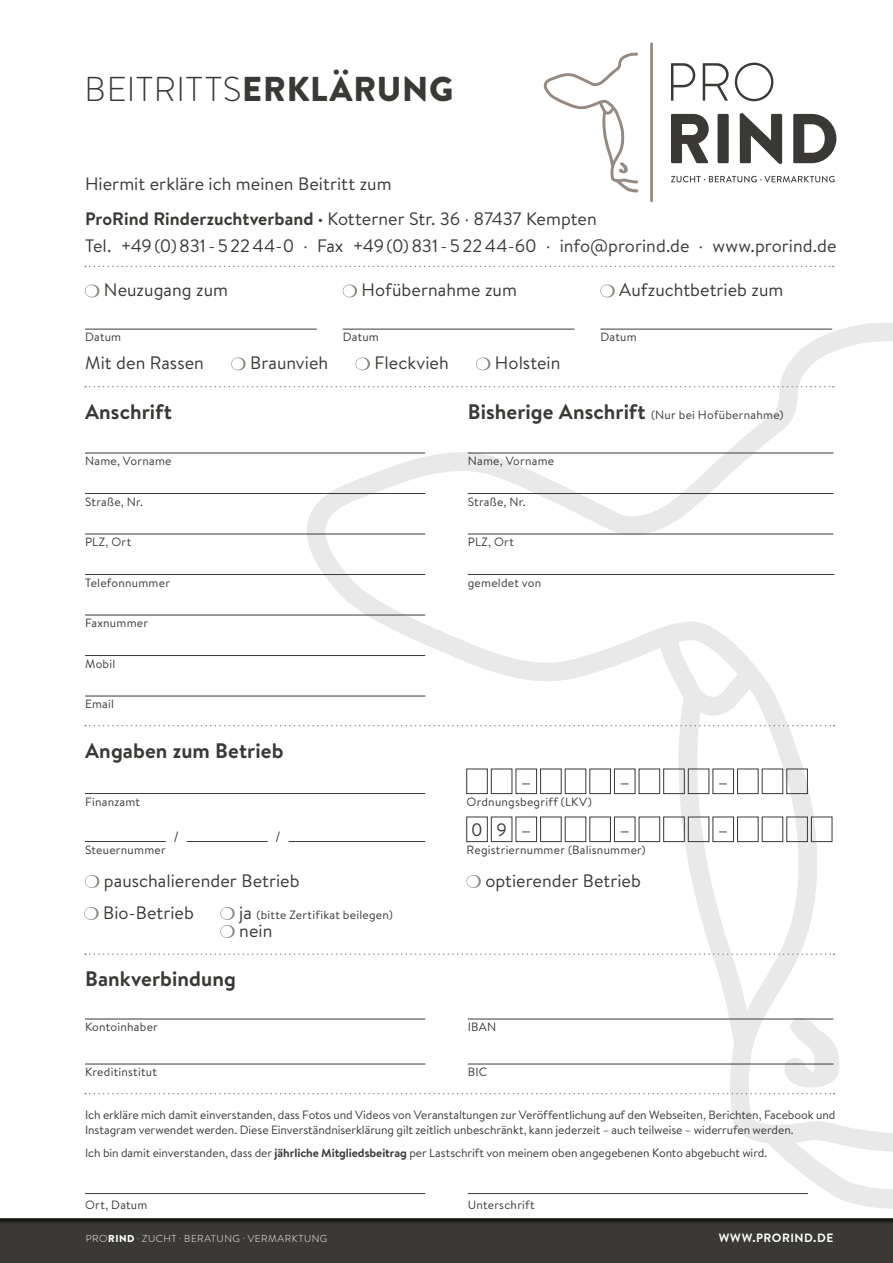
<style>
.page{position:relative;width:893px;height:1263px;background:#fff}
.page>*{position:absolute;margin:0;border:0;box-sizing:border-box;transform-origin:0 0}
.t1{font:300 34.5px "Brandon Text";letter-spacing:.01em;color:#3b3936}
.t2{font:700 21px "Brandon Text";letter-spacing:.005em;color:#3b3936}
.t3{font:18px/34.5px "Brandon Text";color:#3b3936}
.t4{font:18px "Minion Pro";color:#3b3936}
.t5{font:15px "Brandon Text";color:#3b3936}
.t6{font:12px/15px "Brandon Text";color:#3b3936}
.t7{font:12px "Brandon Text";letter-spacing:.02em;color:#3b3936}
.t8{font:700 12px "Brandon Text";letter-spacing:.04em;color:#fff}
.t9{font:300 10.05px "Brandon Text";letter-spacing:.05em;color:#fff}
.s1{font-weight:900}
.s2{font-weight:700}
.s3{font-size:18px}
.s4{font-weight:700;font-size:21px}
.s5{font-family:"Minion Pro"}
</style>
<div class="page">
<svg style="left:301px;top:323px;width:585px;height:886px"></svg>
<svg style="left:886px;top:323px;width:7px;height:18px"></svg>
<svg style="left:886px;top:1133px;width:7px;height:19px"></svg>
<svg style="left:886px;top:1189px;width:7px;height:20px"></svg>
<div style="left:0;top:1218px;width:893px;height:45px;background:#3b3936"></div>
<div style="left:0;top:1218px;width:893px;height:6px;background:#000;opacity:.66"></div>
<hr style="left:0;top:1218px;width:893px;height:1px;background:#3b3936">
<hr style="left:85px;top:453px;width:340px;height:1px;background:#3b3936">
<hr style="left:85px;top:493px;width:340px;height:1px;background:#3b3936">
<hr style="left:85px;top:534px;width:340px;height:1px;background:#3b3936">
<hr style="left:85px;top:574px;width:340px;height:1px;background:#3b3936">
<hr style="left:85px;top:615px;width:340px;height:1px;background:#3b3936">
<hr style="left:85px;top:655px;width:340px;height:1px;background:#3b3936">
<hr style="left:85px;top:696px;width:340px;height:1px;background:#3b3936">
<hr style="left:468px;top:453px;width:365px;height:1px;background:#3b3936">
<hr style="left:468px;top:493px;width:365px;height:1px;background:#3b3936">
<hr style="left:468px;top:534px;width:365px;height:1px;background:#3b3936">
<hr style="left:468px;top:574px;width:366px;height:1px;background:#3b3936">
<hr style="left:85px;top:1019px;width:340px;height:1px;background:#3b3936">
<hr style="left:85px;top:1064px;width:340px;height:1px;background:#3b3936">
<hr style="left:468px;top:1019px;width:365px;height:1px;background:#3b3936">
<hr style="left:468px;top:1064px;width:365px;height:1px;background:#3b3936">
<hr style="left:85px;top:1193px;width:340px;height:1px;background:#3b3936">
<svg style="left:85px;top:386px;width:749px;height:1px"></svg>
<svg style="left:85px;top:725px;width:749px;height:1px"></svg>
<svg style="left:85px;top:1093px;width:749px;height:1px"></svg>
<svg style="left:85px;top:285px;width:14px;height:12px"></svg>
<hr style="left:85px;top:329px;width:232px;height:1px;background:#3b3936">
<svg style="left:343px;top:285px;width:14px;height:12px"></svg>
<hr style="left:343px;top:329px;width:231px;height:1px;background:#3b3936">
<svg style="left:600px;top:285px;width:15px;height:12px"></svg>
<hr style="left:600px;top:329px;width:232px;height:1px;background:#3b3936">
<svg style="left:231px;top:357px;width:15px;height:13px"></svg>
<svg style="left:356px;top:357px;width:14px;height:13px"></svg>
<svg style="left:476px;top:357px;width:14px;height:13px"></svg>
<hr style="left:85px;top:793px;width:340px;height:1px;background:#3b3936">
<hr style="left:85px;top:841px;width:81px;height:1px;background:#3b3936">
<hr style="left:187px;top:841px;width:81px;height:1px;background:#3b3936">
<hr style="left:289px;top:841px;width:136px;height:1px;background:#3b3936">
<svg style="left:85px;top:875px;width:14px;height:13px"></svg>
<div style="left:466px;top:769px;width:21px;height:25px;border:1px solid #3b3936"></div>
<div style="left:491px;top:769px;width:21px;height:25px;border:1px solid #3b3936"></div>
<div style="left:516px;top:769px;width:21px;height:25px;border:1px solid #3b3936"></div>
<div style="left:540px;top:769px;width:21px;height:25px;border:1px solid #3b3936"></div>
<div style="left:565px;top:769px;width:21px;height:25px;border:1px solid #3b3936"></div>
<div style="left:590px;top:769px;width:21px;height:25px;border:1px solid #3b3936"></div>
<div style="left:614px;top:769px;width:21px;height:25px;border:1px solid #3b3936"></div>
<div style="left:639px;top:769px;width:21px;height:25px;border:1px solid #3b3936"></div>
<div style="left:663px;top:769px;width:21px;height:25px;border:1px solid #3b3936"></div>
<div style="left:688px;top:769px;width:21px;height:25px;border:1px solid #3b3936"></div>
<div style="left:713px;top:769px;width:21px;height:25px;border:1px solid #3b3936"></div>
<div style="left:737px;top:769px;width:21px;height:25px;border:1px solid #3b3936"></div>
<div style="left:762px;top:769px;width:21px;height:25px;border:1px solid #3b3936"></div>
<div style="left:787px;top:769px;width:21px;height:25px;border:1px solid #3b3936"></div>
<div style="left:466px;top:817px;width:21px;height:25px;border:1px solid #3b3936"></div>
<div style="left:491px;top:817px;width:21px;height:25px;border:1px solid #3b3936"></div>
<div style="left:516px;top:817px;width:21px;height:25px;border:1px solid #3b3936"></div>
<div style="left:540px;top:817px;width:21px;height:25px;border:1px solid #3b3936"></div>
<div style="left:565px;top:817px;width:21px;height:25px;border:1px solid #3b3936"></div>
<div style="left:590px;top:817px;width:21px;height:25px;border:1px solid #3b3936"></div>
<div style="left:614px;top:817px;width:21px;height:25px;border:1px solid #3b3936"></div>
<div style="left:639px;top:817px;width:21px;height:25px;border:1px solid #3b3936"></div>
<div style="left:663px;top:817px;width:21px;height:25px;border:1px solid #3b3936"></div>
<div style="left:688px;top:817px;width:21px;height:25px;border:1px solid #3b3936"></div>
<div style="left:713px;top:817px;width:21px;height:25px;border:1px solid #3b3936"></div>
<div style="left:737px;top:817px;width:21px;height:25px;border:1px solid #3b3936"></div>
<div style="left:762px;top:817px;width:21px;height:25px;border:1px solid #3b3936"></div>
<div style="left:787px;top:817px;width:21px;height:25px;border:1px solid #3b3936"></div>
<div style="left:811px;top:817px;width:21px;height:25px;border:1px solid #3b3936"></div>
<svg style="left:466px;top:875px;width:15px;height:13px"></svg>
<svg style="left:84px;top:907px;width:15px;height:13px"></svg>
<svg style="left:220px;top:907px;width:15px;height:31px"></svg>
<svg style="left:85px;top:953px;width:749px;height:2px"></svg>
<svg style="left:85px;top:266px;width:749px;height:1px"></svg>
<svg style="left:543px;top:53px;width:95px;height:139px"></svg>
<svg style="left:671px;top:176px;width:164px;height:6px"></svg>
<svg style="left:671px;top:113px;width:165px;height:51px"></svg>
<svg style="left:671px;top:63px;width:102px;height:38px"></svg>
<hr style="left:650px;top:43px;width:3px;height:159px;background:#958a83">
<h1 class="t1" style="left:85px;top:65px;width:371px">BEITRITTS<span class="s1">ERKLÄRUNG</span></h1>
<h3 class="t3" style="left:85px;top:166px;width:513px">Hiermit erkläre ich meinen Beitritt zum<br><span class="s2">ProRind Rinderzuchtverband ·</span> Kotterner Str. 36 · 87437 Kempten</h3>
<h3 class="t3" style="left:85px;top:228px;width:753px">Tel. +49(0)831-52244-0 · Fax +49(0)831-52244-60 · info@prorind.de · www.prorind.de</h3>
<h3 class="t3" style="left:104px;top:272px;width:126px">Neuzugang zum</h3>
<p class="t6" style="left:85px;top:329px;width:38px">Datum</p>
<h3 class="t3" style="left:362px;top:272px;width:157px">Hofübernahme zum</h3>
<p class="t6" style="left:343px;top:329px;width:38px">Datum</p>
<h3 class="t3" style="left:85px;top:345px;width:120px">Mit den Rassen</h3>
<h3 class="t3" style="left:250px;top:345px;width:80px">Braunvieh</h3>
<h3 class="t3" style="left:374px;top:345px;width:76px">Fleckvieh</h3>
<h3 class="t3" style="left:495px;top:345px;width:67px">Holstein</h3>
<h3 class="t3" style="left:619px;top:272px;width:166px">Aufzuchtbetrieb zum</h3>
<p class="t6" style="left:600px;top:329px;width:38px">Datum</p>
<h2 class="t2" style="left:85px;top:397px;width:88px">Anschrift</h2>
<p class="t7" style="left:85px;top:453px;width:88px">Name, Vorname</p>
<p class="t7" style="left:85px;top:493px;width:59px">Straße, Nr.</p>
<p class="t6" style="left:85px;top:534px;width:48px">PLZ, Ort</p>
<p class="t7" style="left:85px;top:574px;width:86px">Telefonnummer</p>
<p class="t7" style="left:85px;top:615px;width:65px">Faxnummer</p>
<p class="t6" style="left:85px;top:656px;width:32px">Mobil</p>
<p class="t6" style="left:85px;top:696px;width:30px">Email</p>
<h2 class="t2" style="left:85px;top:736px;width:200px">Angaben zum Betrieb</h2>
<p class="t7" style="left:85px;top:793px;width:56px">Finanzamt</p>
<p class="t5" style="left:173px;top:826px;width:7px">/</p>
<p class="t5" style="left:275px;top:826px;width:7px">/</p>
<p class="t7" style="left:85px;top:841px;width:82px">Steuernummer</p>
<h3 class="t3" style="left:104px;top:863px;width:197px">pauschalierender Betrieb</h3>
<h3 class="t3" style="left:103px;top:895px;width:92px">Bio-Betrieb</h3>
<p class="t7" style="left:239px;top:906px;width:155px"><span class="s3">ja</span> (bitte Zertifikat beilegen)</p>
<h3 class="t3" style="left:239px;top:913px;width:35px">nein</h3>
<p class="t7" style="left:468px;top:406px;width:317px"><span class="s4">Bisherige Anschrift</span> (Nur bei Hofübernahme)</p>
<p class="t7" style="left:468px;top:453px;width:88px">Name, Vorname</p>
<p class="t7" style="left:468px;top:493px;width:59px">Straße, Nr.</p>
<p class="t6" style="left:468px;top:534px;width:48px">PLZ, Ort</p>
<p class="t7" style="left:468px;top:574px;width:75px">gemeldet von</p>
<h3 class="t4" style="left:522px;top:770px;width:11px">–</h3>
<h3 class="t4" style="left:620px;top:770px;width:11px">–</h3>
<h3 class="t4" style="left:718px;top:770px;width:11px">–</h3>
<p class="t7" style="left:466px;top:793px;width:127px">Ordnungsbegriff (LKV)</p>
<h3 class="t3" style="left:471px;top:811px;width:61px">09<span class="s5">–</span></h3>
<h3 class="t4" style="left:620px;top:818px;width:11px">–</h3>
<h3 class="t4" style="left:718px;top:818px;width:11px">–</h3>
<p class="t7" style="left:466px;top:841px;width:180px">Registriernummer (Balisnummer)</p>
<h3 class="t3" style="left:485px;top:863px;width:157px">optierender Betrieb</h3>
<h2 class="t2" style="left:85px;top:964px;width:152px">Bankverbindung</h2>
<p class="t7" style="left:85px;top:1019px;width:74px">Kontoinhaber</p>
<p class="t7" style="left:85px;top:1064px;width:73px">Kreditinstitut</p>
<p class="t6" style="left:468px;top:1019px;width:30px">IBAN</p>
<p class="t6" style="left:468px;top:1064px;width:21px">BIC</p>
<p class="t6" style="left:85px;top:1107px;width:752px">Ich erkläre mich damit einverstanden, dass Fotos und Videos von Veranstaltungen zur Veröffentlichung auf den Webseiten, Berichten, Facebook und<br>Instagram verwendet werden. Diese Einverständniserklärung gilt zeitlich unbeschränkt, kann jederzeit – auch teilweise – widerrufen werden.</p>
<p class="t6" style="left:85px;top:1145px;width:684px">Ich bin damit einverstanden, dass der <span class="s2">jährliche Mitgliedsbeitrag</span> per Lastschrift von meinem oben angegebenen Konto abgebucht wird.</p>
<p class="t7" style="left:85px;top:1196px;width:64px">Ort, Datum</p>
<p class="t7" style="left:468px;top:1196px;width:69px">Unterschrift</p>
<p class="t9" style="left:86px;top:1231px;width:243px">PRO<span class="s1">RIND</span> · ZUCHT · BERATUNG · VERMARKTUNG</p>
<p class="t8" style="left:719px;top:1229px;width:116px">WWW.PRORIND.DE</p>
</div>
